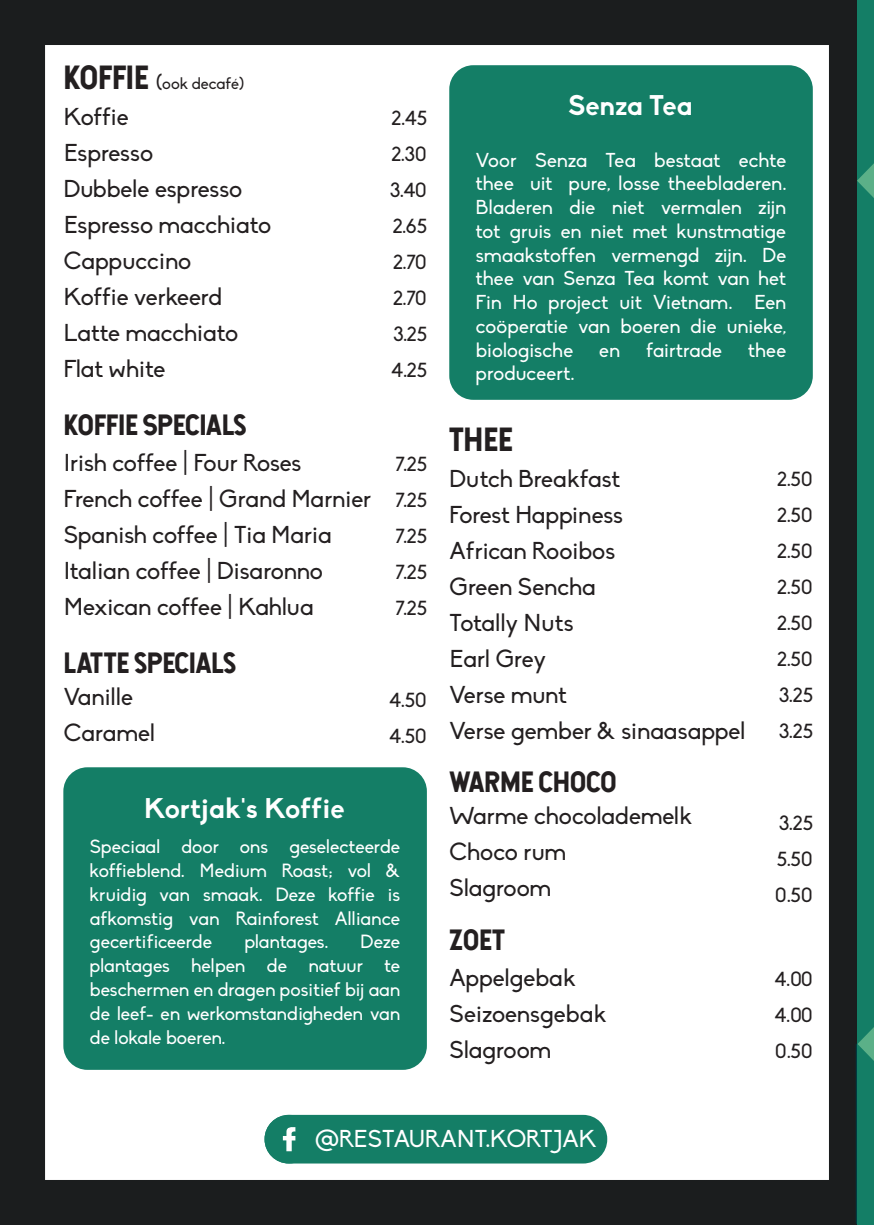
<style>
.page{position:relative;width:874px;height:1225px;background:#fff}
.page>*{position:absolute;margin:0;border:0;box-sizing:border-box;transform-origin:0 0}
.t1{font:32px "Hansief";color:#231f20}
.t2{font:28px "Hansief";color:#231f20}
.t3{font:700 28px "Biko";color:#fff}
.t4{font:24px "Biko";color:#231f20}
.t5{font:24px "Biko";color:#fff}
.t6{font:20px "Biko";color:#231f20}
.t7{font:19.8px/23.8px "Biko";letter-spacing:.005em;color:#fff;text-align:justify}
.t8{font:18.8px/23.8px "Biko";color:#fff;text-align:justify}
.t9{font:16px "Biko";color:#231f20}
.s1{font-family:"Hansief";font-size:32px}
.s2{font-size:20px}
</style>
<div class="page">
<div style="left:0;top:0;width:856px;height:1225px;background:#1b1d1e"></div>
<div style="left:31px;top:31px;width:811px;height:1163px;background:#fff"></div>
<div style="left:17px;top:17px;width:839px;height:1191px;border:28px solid #1b1d1e"></div>
<div style="left:63px;top:767px;width:363px;height:302px;background:#147e66;border-radius:24px"></div>
<svg style="left:855px;top:0;width:18px;height:1225px;background:#16745f"></svg>
<div style="left:449px;top:65px;width:363px;height:335px;background:#147e66;border-radius:24px"></div>
<div style="left:264px;top:1114px;width:343px;height:49px;background:#147e66;border-radius:24px"></div>
<svg style="left:283px;top:1127px;width:12px;height:24px"></svg>
<p class="t9" style="left:64px;top:75px;width:182px"><span class="s1">KOFFIE</span> <span class="s2">(</span>ook decafé)</p>
<p class="t4" style="left:64px;top:103px;width:66px">Koffie</p>
<p class="t4" style="left:64px;top:139px;width:91px">Espresso</p>
<p class="t4" style="left:64px;top:175px;width:180px">Dubbele espresso</p>
<p class="t4" style="left:64px;top:211px;width:209px">Espresso macchiato</p>
<p class="t4" style="left:64px;top:247px;width:129px">Cappuccino</p>
<p class="t4" style="left:64px;top:283px;width:160px">Koffie verkeerd</p>
<p class="t4" style="left:64px;top:319px;width:176px">Latte macchiato</p>
<p class="t4" style="left:64px;top:355px;width:103px">Flat white</p>
<p class="t2" style="left:64px;top:407px;width:184px">KOFFIE SPECIALS</p>
<p class="t4" style="left:64px;top:449px;width:239px">Irish coffee | Four Roses</p>
<p class="t4" style="left:64px;top:485px;width:309px">French coffee | Grand Marnier</p>
<p class="t4" style="left:64px;top:521px;width:269px">Spanish coffee | Tia Maria</p>
<p class="t4" style="left:64px;top:557px;width:261px">Italian coffee | Disaronno</p>
<p class="t4" style="left:64px;top:593px;width:251px">Mexican coffee | Kahlua</p>
<p class="t2" style="left:64px;top:644px;width:174px">LATTE SPECIALS</p>
<p class="t4" style="left:64px;top:683px;width:71px">Vanille</p>
<p class="t4" style="left:64px;top:719px;width:93px">Caramel</p>
<p class="t6" style="left:391px;top:107px;width:37px">2.45</p>
<p class="t6" style="left:391px;top:143px;width:37px">2.30</p>
<p class="t6" style="left:390px;top:179px;width:38px">3.40</p>
<p class="t6" style="left:392px;top:215px;width:35px">2.65</p>
<p class="t6" style="left:393px;top:251px;width:35px">2.70</p>
<p class="t6" style="left:393px;top:287px;width:35px">2.70</p>
<p class="t6" style="left:393px;top:323px;width:35px">3.25</p>
<p class="t6" style="left:391px;top:359px;width:37px">4.25</p>
<p class="t6" style="left:395px;top:452px;width:33px">7.25</p>
<p class="t6" style="left:395px;top:488px;width:33px">7.25</p>
<p class="t6" style="left:395px;top:524px;width:33px">7.25</p>
<p class="t6" style="left:395px;top:560px;width:33px">7.25</p>
<p class="t6" style="left:395px;top:596px;width:33px">7.25</p>
<p class="t6" style="left:389px;top:688px;width:39px">4.50</p>
<p class="t6" style="left:389px;top:724px;width:39px">4.50</p>
<p class="t3" style="left:144px;top:791px;width:202px">Kortjak's Koffie</p>
<p class="t8" style="left:90px;top:835px;width:312px">Speciaal door ons geselecteerde koffieblend. Medium Roast; vol &amp; kruidig van smaak. Deze koffie is afkomstig van Rainforest Alliance gecertificeerde</p>
<p class="t8" style="left:244px;top:930px;width:85px">plantages.</p>
<p class="t8" style="left:90px;top:930px;width:312px;text-indent:270px">Deze plantages helpen de natuur te beschermen en dragen positief bij aan de leef- en werkomstandigheden van de lokale boeren.</p>
<p class="t3" style="left:568px;top:88px;width:126px">Senza Tea</p>
<p class="t7" style="left:475px;top:148px;width:312px">Voor Senza Tea bestaat echte thee uit pure, losse theebladeren.<br>Bladeren die niet vermalen zijn tot gruis en niet met kunstmatige smaakstoffen vermengd zijn. De thee van Senza Tea komt van het Fin Ho project uit Vietnam. Een coöperatie van boeren die unieke, biologische</p>
<p class="t7" style="left:599px;top:338px;width:22px">en</p>
<p class="t7" style="left:645px;top:338px;width:78px">fairtrade</p>
<p class="t7" style="left:747px;top:338px;width:40px">thee</p>
<p class="t7" style="left:475px;top:362px;width:100px">produceert.</p>
<p class="t1" style="left:449px;top:419px;width:64px">THEE</p>
<p class="t4" style="left:449px;top:465px;width:172px">Dutch Breakfast</p>
<p class="t4" style="left:449px;top:501px;width:175px">Forest Happiness</p>
<p class="t4" style="left:449px;top:537px;width:167px">African Rooibos</p>
<p class="t4" style="left:449px;top:573px;width:147px">Green Sencha</p>
<p class="t4" style="left:449px;top:609px;width:125px">Totally Nuts</p>
<p class="t4" style="left:449px;top:645px;width:98px">Earl Grey</p>
<p class="t4" style="left:449px;top:681px;width:119px">Verse munt</p>
<p class="t4" style="left:449px;top:717px;width:297px">Verse gember &amp; sinaasappel</p>
<p class="t2" style="left:449px;top:764px;width:169px">WARME CHOCO</p>
<p class="t4" style="left:449px;top:802px;width:244px">Warme chocolademelk</p>
<p class="t4" style="left:449px;top:838px;width:118px">Choco rum</p>
<p class="t4" style="left:449px;top:874px;width:103px">Slagroom</p>
<p class="t2" style="left:449px;top:922px;width:57px">ZOET</p>
<p class="t4" style="left:449px;top:964px;width:128px">Appelgebak</p>
<p class="t4" style="left:449px;top:1000px;width:158px">Seizoensgebak</p>
<p class="t4" style="left:449px;top:1036px;width:103px">Slagroom</p>
<p class="t6" style="left:776px;top:467px;width:37px">2.50</p>
<p class="t6" style="left:776px;top:503px;width:37px">2.50</p>
<p class="t6" style="left:776px;top:539px;width:37px">2.50</p>
<p class="t6" style="left:776px;top:575px;width:37px">2.50</p>
<p class="t6" style="left:776px;top:611px;width:37px">2.50</p>
<p class="t6" style="left:776px;top:647px;width:37px">2.50</p>
<p class="t6" style="left:778px;top:683px;width:35px">3.25</p>
<p class="t6" style="left:778px;top:719px;width:35px">3.25</p>
<p class="t6" style="left:778px;top:811px;width:35px">3.25</p>
<p class="t6" style="left:776px;top:847px;width:37px">5.50</p>
<p class="t6" style="left:774px;top:883px;width:39px">0.50</p>
<p class="t6" style="left:774px;top:967px;width:39px">4.00</p>
<p class="t6" style="left:774px;top:1003px;width:39px">4.00</p>
<p class="t6" style="left:774px;top:1039px;width:39px">0.50</p>
<p class="t5" style="left:315px;top:1125px;width:283px">@RESTAURANT.KORTJAK</p>
</div>
